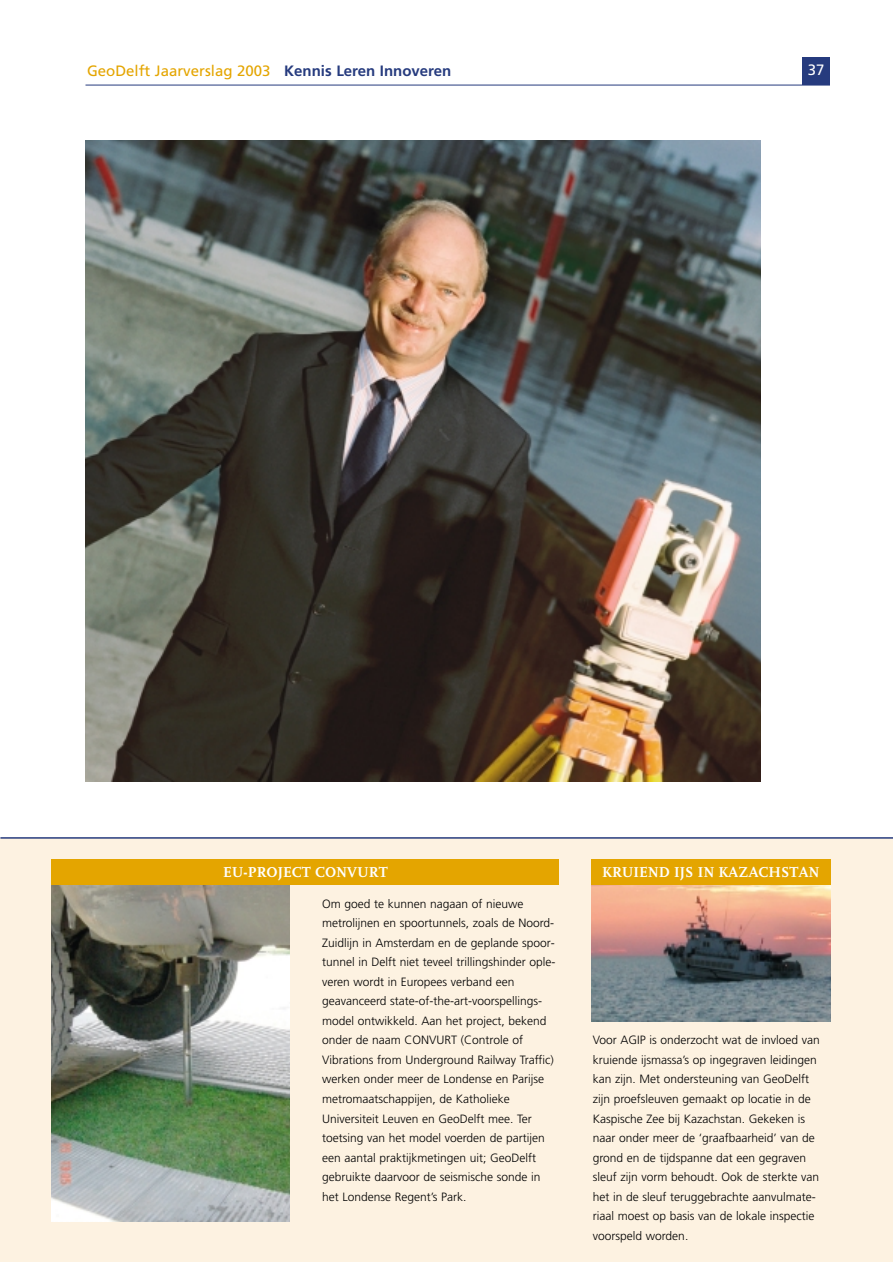
<style>
.page{position:relative;width:893px;height:1262px;background:#fff}
.page>*{position:absolute;margin:0;border:0;box-sizing:border-box;transform-origin:0 0}
.t1{font:15px "Frutiger";color:#e4a500}
.t2{font:700 15px "FF Scala";color:#fff}
.t3{font:15px "Frutiger";color:#fff}
.t4{font:300 12px/19.5px "Frutiger";color:#000}
.s1{font-weight:700;color:#263b7e}
</style>
<div class="page">
<div style="left:802px;top:57px;width:28px;height:28px;background:#263b7e"></div>
<hr style="left:85px;top:85px;width:745px;height:1px;background:#263b7e">
<div style="left:0;top:838px;width:892px;height:423px;background:#fdf2e1"></div>
<hr style="left:0;top:837px;width:892px;height:1px;background:#263b7e">
<img style="left:85px;top:140px;width:675px;height:641px">
<img style="left:52px;top:885px;width:238px;height:336px">
<div style="left:52px;top:859px;width:507px;height:26px;background:#e4a500"></div>
<img style="left:591px;top:885px;width:239px;height:136px">
<div style="left:591px;top:859px;width:239px;height:26px;background:#e4a500"></div>
<p class="t1" style="left:87px;top:64px;width:366px">GeoDelft Jaarverslag 2003 <span class="s1">Kennis Leren Innoveren</span></p>
<p class="t3" style="left:807px;top:64px;width:18px">37</p>
<p class="t2" style="left:223px;top:866px;width:166px">EU-PROJECT CONVURT</p>
<p class="t2" style="left:602px;top:866px;width:219px">KRUIEND IJS IN KAZACHSTAN</p>
<p class="t4" style="left:322px;top:895px;width:235px">Om goed te kunnen nagaan of nieuwe metrolijnen en spoortunnels, zoals de Noord-Zuidlijn in Amsterdam en de geplande spoor&shy;tunnel in Delft niet teveel trillingshinder ople&shy;veren wordt in Europees verband een geavanceerd state-of-the-art-voorspellings&shy;model ontwikkeld. Aan het project, bekend onder de naam CONVURT (Controle of Vibrations from Underground Railway Traffic) werken onder meer de Londense en Parijse metromaatschappijen, de Katholieke Universiteit Leuven en GeoDelft mee. Ter toetsing van het model voerden de partijen een aantal praktijkmetingen uit; GeoDelft gebruikte daarvoor de seismische sonde in het Londense Regent’s Park.</p>
<p class="t4" style="left:592px;top:1031px;width:229px">Voor AGIP is onderzocht wat de invloed van kruiende ijsmassa’s op ingegraven leidingen kan zijn. Met ondersteuning van GeoDelft zijn proefsleuven gemaakt op locatie in de Kaspische Zee bij Kazachstan. Gekeken is naar onder meer de ‘graafbaarheid’ van de grond en de tijdspanne dat een gegraven sleuf zijn vorm behoudt. Ook de sterkte van het in de sleuf teruggebrachte aanvulmate&shy;riaal moest op basis van de lokale inspectie voorspeld worden.</p>
</div>
